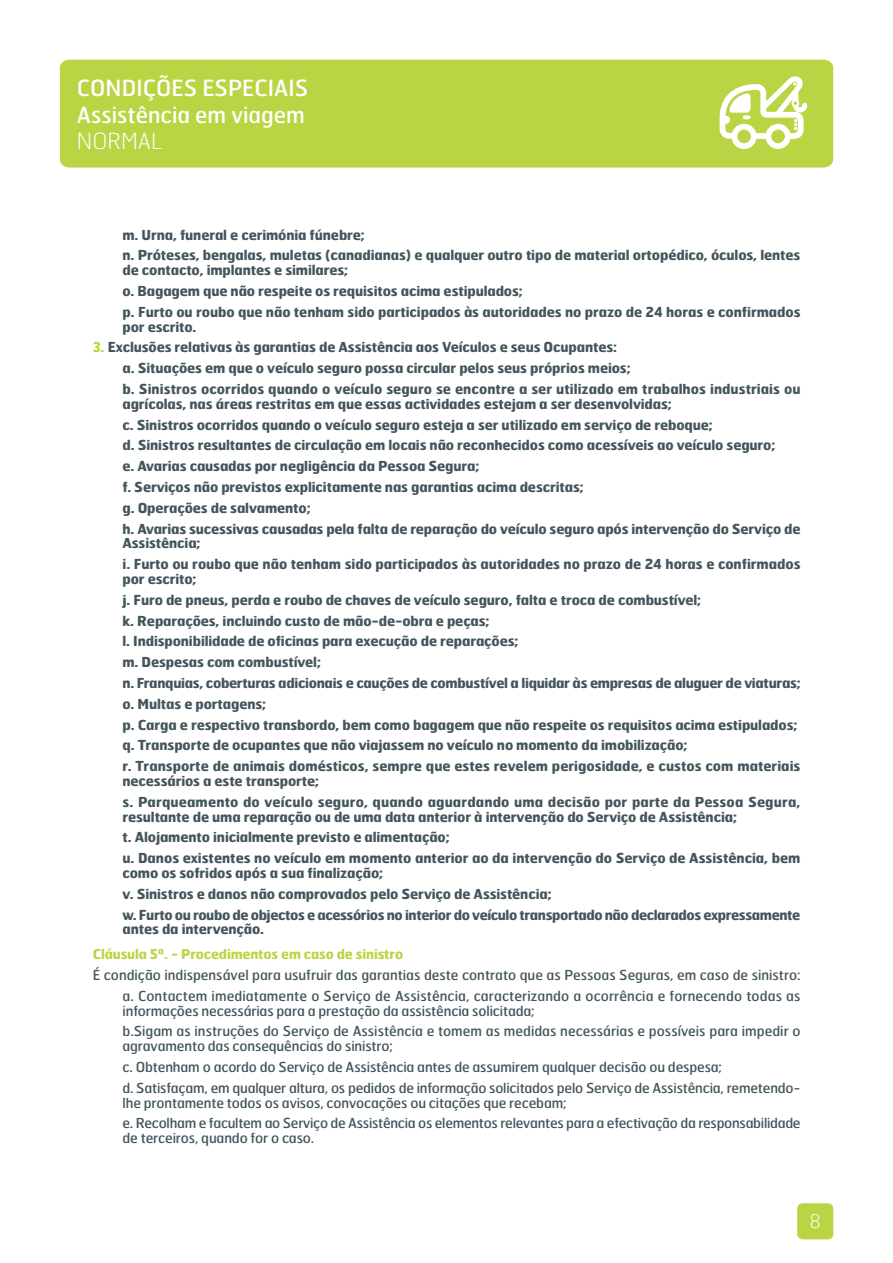
<style>
.page{position:relative;width:893px;height:1263px;background:#fff}
.page>*{position:absolute;margin:0;border:0;box-sizing:border-box;transform-origin:0 0}
.t1{font:22.35px/26.5px "Hermes";color:#fff}
.t2{font:100 22.35px "Hermes";color:#fff}
.t3{font:100 19.05px "Hermes";color:#fff}
.t4{font:700 13.8px/20.9px "Hermes";letter-spacing:-.01em;color:#44565d}
.t5{font:13.8px/20.9px "Hermes";letter-spacing:-.01em;color:#44565d}
.t6{font:700 13.8px/20.9px "Hermes";letter-spacing:-.03em;color:#44565d}
.t7{font:700 13.8px/20.9px "Hermes";letter-spacing:.01em;color:#44565d}
.t8{font:700 13.5px "Hermes";letter-spacing:-.01em;color:#bad543}
.s1{color:#bad543}
</style>
<div class="page">
<div style="left:797px;top:1203px;width:36px;height:36px;background:#bad543;border-radius:5px"></div>
<div style="left:60px;top:60px;width:773px;height:108px;background:#bad543"></div>
<svg style="left:731px;top:124px;width:26px;height:25px"></svg>
<svg style="left:765px;top:124px;width:26px;height:25px"></svg>
<svg style="left:717px;top:73px;width:93px;height:69px"></svg>
<h1 class="t1" style="left:77px;top:76px;width:233px">CONDIÇÕES ESPECIAIS<br>Assistência em viagem</h1>
<h1 class="t2" style="left:77px;top:132px;width:86px">NORMAL</h1>
<p class="t4" style="left:122px;top:225px;width:679px">m. Urna, funeral e cerimónia fúnebre;<br>n. Próteses, bengalas, muletas (canadianas) e qualquer outro tipo de material ortopédico, óculos, lentes</p>
<p class="t4" style="left:122px;top:261px;width:679px">de contacto, implantes e similares;<br>o. Bagagem que não respeite os requisitos acima estipulados;<br>p. Furto ou roubo que não tenham sido participados às autoridades no prazo de 24 horas e confirmados</p>
<p class="t4" style="left:122px;top:317px;width:76px">por escrito.</p>
<p class="t4" style="left:122px;top:338px;width:679px;text-indent:-30px"><span class="s1">3.</span> Exclusões relativas às garantias de Assistência aos Veículos e seus Ocupantes:<br>a. Situações em que o veículo seguro possa circular pelos seus próprios meios;<br>b. Sinistros ocorridos quando o veículo seguro se encontre a ser utilizado em trabalhos industriais ou</p>
<p class="t4" style="left:122px;top:395px;width:679px">agrícolas, nas áreas restritas em que essas actividades estejam a ser desenvolvidas;<br>c. Sinistros ocorridos quando o veículo seguro esteja a ser utilizado em serviço de reboque;<br>d. Sinistros resultantes de circulação em locais não reconhecidos como acessíveis ao veículo seguro;<br>e. Avarias causadas por negligência da Pessoa Segura;<br>f. Serviços não previstos explicitamente nas garantias acima descritas;<br>g. Operações de salvamento;<br>h. Avarias sucessivas causadas pela falta de reparação do veículo seguro após intervenção do Serviço de</p>
<p class="t4" style="left:122px;top:534px;width:679px">Assistência;<br>i. Furto ou roubo que não tenham sido participados às autoridades no prazo de 24 horas e confirmados</p>
<p class="t4" style="left:122px;top:570px;width:679px">por escrito;<br>j. Furo de pneus, perda e roubo de chaves de veículo seguro, falta e troca de combustível;<br>k. Reparações, incluindo custo de mão-de-obra e peças;<br>l. Indisponibilidade de oficinas para execução de reparações;<br>m. Despesas com combustível;<br>n. Franquias, coberturas adicionais e cauções de combustível a liquidar às empresas de aluguer de viaturas; o. Multas e portagens;<br>p. Carga e respectivo transbordo, bem como bagagem que não respeite os requisitos acima estipulados; q. Transporte de ocupantes que não viajassem no veículo no momento da imobilização;<br>r. Transporte de animais domésticos, sempre que estes revelem perigosidade, e custos com materiais</p>
<p class="t7" style="left:122px;top:772px;width:679px">necessários a este transporte;<br>s. Parqueamento do veículo seguro, quando aguardando uma decisão por parte da Pessoa Segura,</p>
<p class="t4" style="left:122px;top:807px;width:679px">resultante de uma reparação ou de uma data anterior à intervenção do Serviço de Assistência;<br>t. Alojamento inicialmente previsto e alimentação;<br>u. Danos existentes no veículo em momento anterior ao da intervenção do Serviço de Assistência, bem</p>
<p class="t6" style="left:122px;top:864px;width:679px">como os sofridos após a sua finalização;<br>v. Sinistros e danos não comprovados pelo Serviço de Assistência;<br>w. Furto ou roubo de objectos e acessórios no interior do veículo transportado não declarados expressamente</p>
<p class="t4" style="left:122px;top:920px;width:143px">antes da intervenção.</p>
<p class="t8" style="left:93px;top:949px;width:312px">Cláusula 5ª. - Procedimentos em caso de sinistro</p>
<p class="t5" style="left:93px;top:965px;width:709px;text-align:right">É condição indispensável para usufruir das garantias deste contrato que as Pessoas Seguras, em caso de sinistro: a. Contactem imediatamente o Serviço de Assistência, caracterizando a ocorrência e fornecendo todas as</p>
<p class="t5" style="left:122px;top:1001px;width:679px">informações necessárias para a prestação da assistência solicitada;<br>b.Sigam as instruções do Serviço de Assistência e tomem as medidas necessárias e possíveis para impedir o</p>
<p class="t5" style="left:122px;top:1037px;width:679px">agravamento das consequências do sinistro;<br>c. Obtenham o acordo do Serviço de Assistência antes de assumirem qualquer decisão ou despesa;<br>d. Satisfaçam, em qualquer altura, os pedidos de informação solicitados pelo Serviço de Assistência, remetendo-</p>
<p class="t5" style="left:122px;top:1093px;width:679px">lhe prontamente todos os avisos, convocações ou citações que recebam;<br>e. Recolham e facultem ao Serviço de Assistência os elementos relevantes para a efectivação da responsabilidade</p>
<p class="t5" style="left:122px;top:1129px;width:193px">de terceiros, quando for o caso.</p>
<h2 class="t3" style="left:809px;top:1213px;width:13px">8</h2>
</div>
